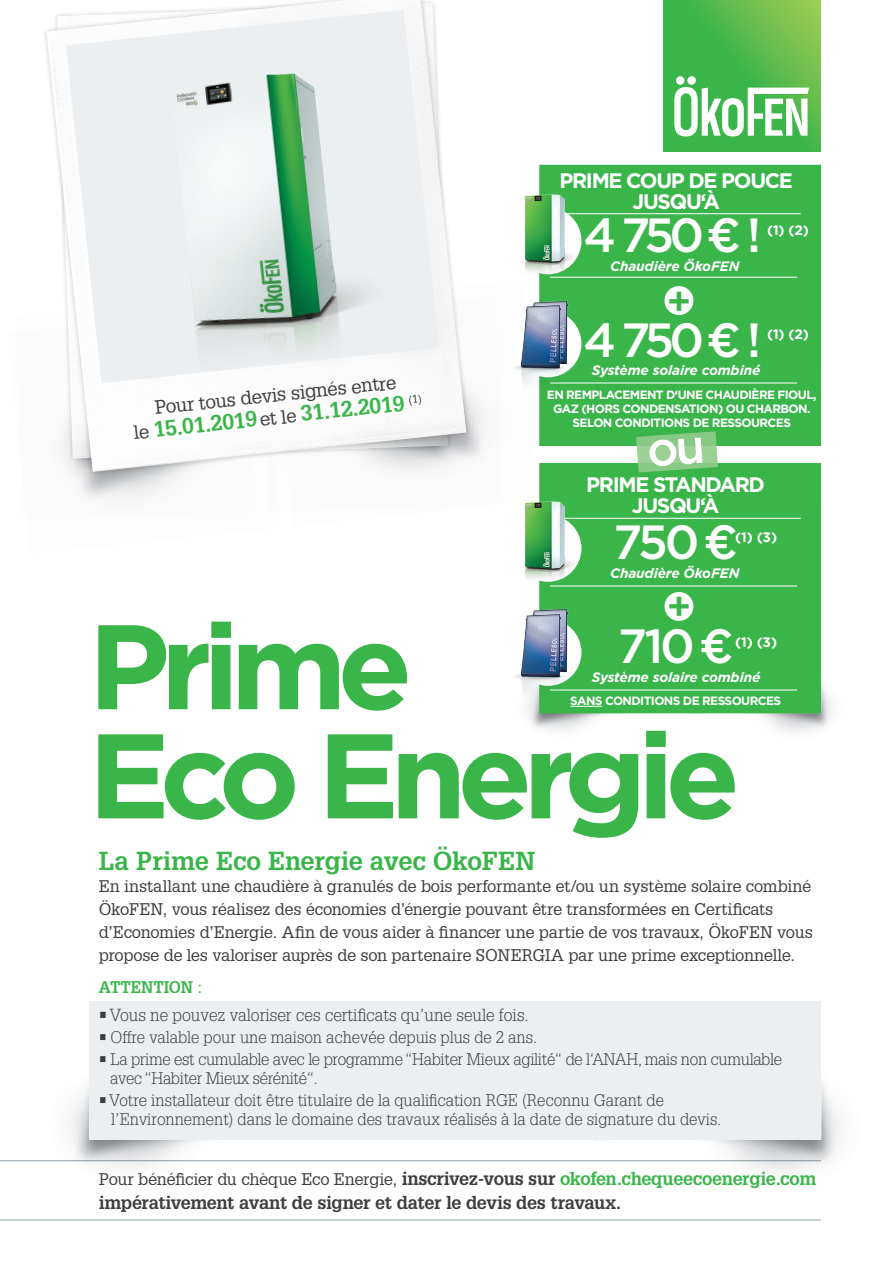
<style>
.page{position:relative;width:893px;height:1263px;background:#fff}
.page>*{position:absolute;margin:0;border:0;box-sizing:border-box;transform-origin:0 0}
.t1{font:700 120px "Gotham";letter-spacing:-.075em;color:#3ab54a}
.t2{font:500 48px "Gotham";letter-spacing:-.095em;color:#fff}
.t3{font:500 38.85px "Gotham";color:#3ab54a}
.Grau_Links{font:700 25.5px "Glypha LT Pro";letter-spacing:-.005em;color:#3ab54a}
.t4{font:700 21.6px "Glypha LT Pro";color:#3ab54a}
.Buttonzusatz{font:700 21px "Gotham";letter-spacing:-.065em;color:#fff}
.t5{font:18.9px "Glypha LT Pro";color:#3e3e3f}
.Produktbeschreibung{font:700 18px "Glypha LT Pro";letter-spacing:-.025em;color:#3e3e3f}
.Grau_Links-2{font:300 17.1px "Glypha LT Pro";color:#3e3e3f}
.Grau_Links-3{font:16.5px/22.8px "Glypha LT Pro";letter-spacing:-.015em;color:#3e3e3f}
.Grau_Links-4{font:300 16.5px "Glypha LT Pro";color:#3e3e3f}
.Grau_Links-5{font:300 16.5px "Glypha LT Pro";letter-spacing:-.02em;color:#3e3e3f}
.Produktbeschreibung-2{font:16.5px "Glypha LT Pro";letter-spacing:-.015em;color:#3e3e3f}
.Grau_Links-6{font:700 16.5px "Glypha LT Pro";letter-spacing:-.005em;color:#3ab54a;scale:.95 1}
.Buttonzusatz-2{font:italic 700 13.65px "Gotham";letter-spacing:-.01em;color:#fff}
.Buttonzusatz-3{font:700 13.65px "Gotham";color:#fff}
.Buttonzusatz-4{font:700 12px/13.8px "Gotham";letter-spacing:-.05em;color:#fff;text-align:center}
.s1{font-weight:400;font-size:18.9px;color:#3e3e3f}
.s2{font-weight:400}
.s3{font-weight:700;font-size:18px}
.s4{font-weight:700;font-size:18px;color:#3ab54a}
</style>
<div class="page">
<div style="left:42px;top:0;width:429px;height:476px;background:#231f20;opacity:.2"></div>
<img style="left:46px;top:0;width:420px;height:472px">
<svg style="left:66px;top:10px;width:373px;height:373px"></svg>
<img style="left:21px;top:1046px;width:265px;height:123px">
<img style="left:594px;top:1080px;width:247px;height:93px">
<hr style="left:0;top:1219px;width:821px;height:1px;background:#94a2aa">
<hr style="left:0;top:1160px;width:821px;height:1px;background:#94a2aa">
<div style="left:90px;top:1001px;width:731px;height:139px;background:#eceff1"></div>
<svg style="left:663px;top:0;width:157px;height:152px;background:#69c366"></svg>
<img style="left:514px;top:676px;width:137px;height:55px">
<img style="left:691px;top:661px;width:141px;height:72px">
<div style="left:539px;top:165px;width:282px;height:548px;background:#3ab54a"></div>
<img style="left:73px;top:11px;width:360px;height:369px">
<hr style="left:554px;top:213px;width:246px;height:1px;background:#fff">
<hr style="left:550px;top:383px;width:247px;height:1px;background:#fff">
<hr style="left:550px;top:277px;width:247px;height:1px;background:#fff">
<div style="left:514px;top:207px;width:67px;height:67px;background:#fff;border-radius:50%"></div>
<div style="left:514px;top:310px;width:67px;height:67px;background:#fff;border-radius:50%"></div>
<img style="left:525px;top:191px;width:50px;height:84px">
<img style="left:539px;top:284px;width:32px;height:100px">
<img style="left:515px;top:288px;width:49px;height:100px">
<div style="left:664px;top:286px;width:29px;height:29px;background:#fff;border-radius:50%"></div>
<div style="left:535px;top:446px;width:290px;height:17px;background:#fff"></div>
<hr style="left:554px;top:518px;width:246px;height:1px;background:#fff">
<hr style="left:550px;top:586px;width:247px;height:1px;background:#fff">
<hr style="left:550px;top:690px;width:247px;height:1px;background:#fff">
<hr style="left:570px;top:706px;width:32px;height:1px;background:#fff">
<div style="left:514px;top:515px;width:67px;height:67px;background:#fff;border-radius:50%"></div>
<div style="left:514px;top:619px;width:67px;height:67px;background:#fff;border-radius:50%"></div>
<img style="left:525px;top:498px;width:50px;height:84px">
<img style="left:539px;top:592px;width:32px;height:99px">
<img style="left:515px;top:596px;width:49px;height:100px">
<div style="left:664px;top:592px;width:29px;height:29px;background:#fff;border-radius:50%"></div>
<svg style="left:636px;top:431px;width:82px;height:41px;background:#86c983"></svg>
<p class="Buttonzusatz" style="left:559px;top:167px;width:235px">PRIME COUP DE POUCE</p>
<p class="Buttonzusatz" style="left:633px;top:188px;width:89px">JUSQU‘À</p>
<p class="Buttonzusatz-3" style="left:767px;top:221px;width:43px">(1) (2)</p>
<p class="t2" style="left:584px;top:204px;width:179px">4 750 € !</p>
<p class="Buttonzusatz-2" style="left:610px;top:257px;width:131px">Chaudière ÖkoFEN</p>
<p class="t5" style="left:154px;top:396px;width:244px;rotate:-6deg">Pour tous devis signés entre</p>
<p class="t4" style="left:132px;top:418px;width:291px;rotate:-6deg"><span class="s1">le</span> 15.01.2019<span class="s1">et le</span> 31.12.2019 <sup>(1)</sup></p>
<p class="t3" style="left:667px;top:275px;width:26px">+</p>
<p class="t2" style="left:584px;top:308px;width:179px">4 750 € !</p>
<p class="Buttonzusatz-3" style="left:767px;top:325px;width:43px">(1) (2)</p>
<p class="Buttonzusatz-2" style="left:592px;top:361px;width:170px">Système solaire combiné</p>
<p class="Buttonzusatz-4" style="left:547px;top:388px;width:271px">EN REMPLACEMENT D‘UNE CHAUDIÈRE FIOUL,<br>GAZ (HORS CONDENSATION) OU CHARBON.<br>SELON CONDITIONS DE RESSOURCES</p>
<p class="Buttonzusatz" style="left:586px;top:471px;width:180px">PRIME STANDARD</p>
<p class="Buttonzusatz" style="left:632px;top:492px;width:89px">JUSQU‘À</p>
<p class="Buttonzusatz-3" style="left:735px;top:528px;width:43px">(1) (3)</p>
<p class="t2" style="left:613px;top:511px;width:126px">750 €</p>
<p class="Buttonzusatz-2" style="left:610px;top:564px;width:131px">Chaudière ÖkoFEN</p>
<p class="t3" style="left:667px;top:581px;width:26px">+</p>
<p class="t1" style="left:88px;top:587px;width:326px">Prime</p>
<p class="t1" style="left:88px;top:696px;width:654px">Eco Energie</p>
<p class="t2" style="left:618px;top:615px;width:117px">710 €</p>
<p class="Buttonzusatz-3" style="left:735px;top:633px;width:43px">(1) (3)</p>
<p class="Buttonzusatz-2" style="left:592px;top:668px;width:170px">Système solaire combiné</p>
<p class="Buttonzusatz-4" style="left:570px;top:694px;width:212px">SANS CONDITIONS DE RESSOURCES</p>
<p class="Grau_Links" style="left:99px;top:845px;width:438px">La Prime Eco Energie avec ÖkoFEN</p>
<p class="Grau_Links-3" style="left:99px;top:875px;width:716px">En installant une chaudière à granulés de bois performante et/ou un système solaire combiné ÖkoFEN, vous réalisez des économies d’énergie pouvant être transformées en Certificats d’Economies d’Energie. Afin de vous aider à financer une partie de vos travaux, ÖkoFEN vous propose de les valoriser auprès de son partenaire SONERGIA par une prime exceptionnelle.</p>
<p class="Grau_Links-6" style="left:99px;top:977px;width:111px">ATTENTION <span class="s2">:</span></p>
<p class="Grau_Links-2" style="left:99px;top:1006px;width:431px">• Vous ne pouvez valoriser ces certificats qu’une seule fois.</p>
<p class="Grau_Links-4" style="left:99px;top:1028px;width:440px">• Offre valable pour une maison achevée depuis plus de 2 ans.</p>
<p class="Grau_Links-5" style="left:99px;top:1050px;width:685px">• La prime est cumulable avec le programme “Habiter Mieux agilité“ de l‘ANAH, mais non cumulable</p>
<p class="Grau_Links-5" style="left:110px;top:1069px;width:209px">avec “Habiter Mieux sérénité“.</p>
<p class="Grau_Links-4" style="left:99px;top:1091px;width:567px">• Votre installateur doit être titulaire de la qualification RGE (Reconnu Garant de</p>
<p class="Grau_Links-4" style="left:111px;top:1110px;width:612px">l’Environnement) dans le domaine des travaux réalisés à la date de signature du devis.</p>
<p class="Produktbeschreibung-2" style="left:99px;top:1169px;width:719px">Pour bénéficier du chèque Eco Energie, <span class="s3">inscrivez-vous sur</span> <span class="s4">okofen.chequeecoenergie.com</span></p>
<p class="Produktbeschreibung" style="left:99px;top:1192px;width:524px">impérativement avant de signer et dater le devis des travaux.</p>
</div>
